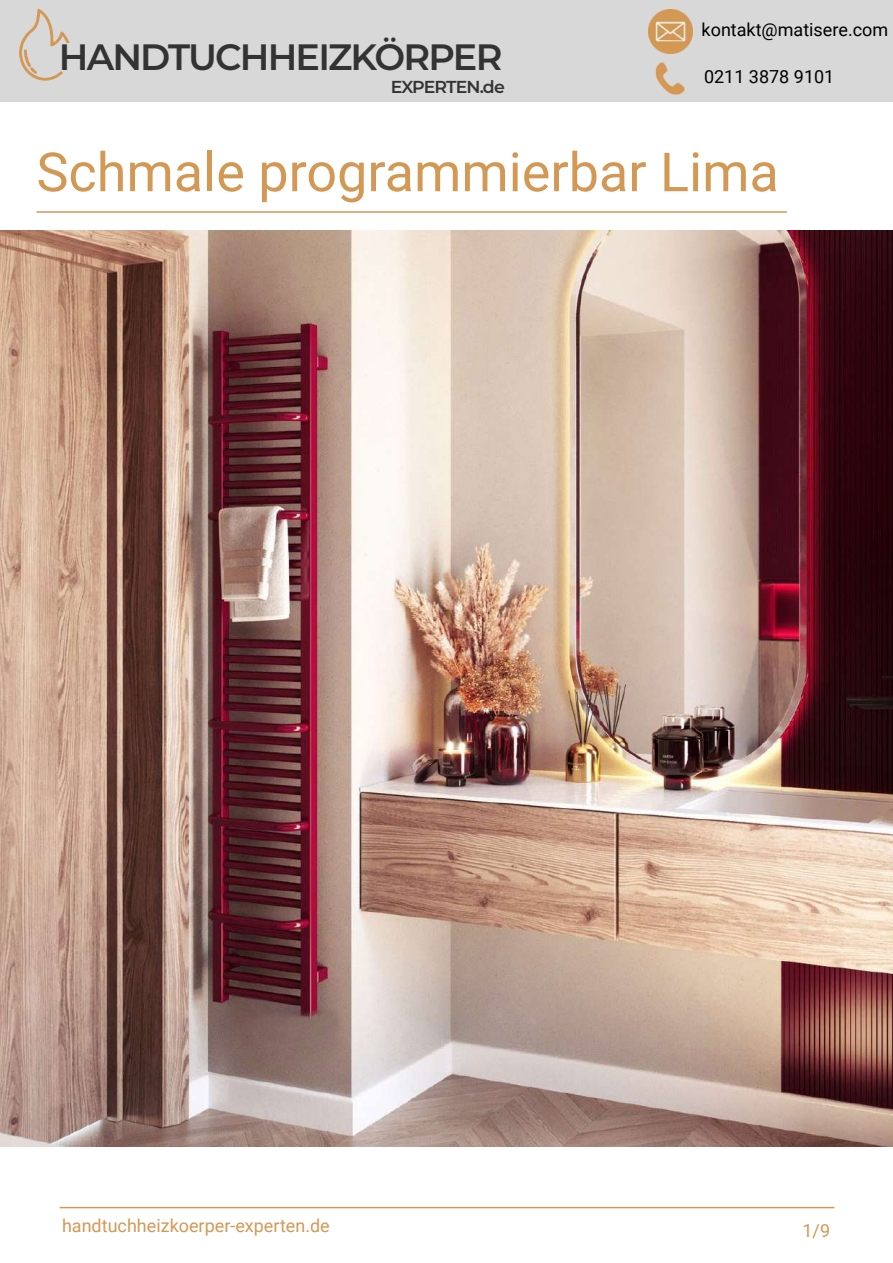
<style>
.page{position:relative;width:893px;height:1263px;background:#fff}
.page>*{position:absolute;margin:0;border:0;box-sizing:border-box;transform-origin:0 0}
.t1{font:54px "Roboto";color:#d49855}
.t2{font:600 36.6px "Montserrat";letter-spacing:-.05em;color:#333}
.t3{font:18px "Roboto";color:#d49855}
.t4{font:18px "Roboto";color:#000}
.t5{font:600 17.4px "Montserrat";letter-spacing:-.055em;color:#333}
</style>
<div class="page">
<hr style="left:60px;top:1207px;width:774px;height:1px;background:#d49855">
<hr style="left:36px;top:211px;width:751px;height:2px;background:#d49855">
<div style="left:0;top:0;width:893px;height:102px;background:#d8d8d8"></div>
<img style="left:649px;top:9px;width:44px;height:44px">
<img style="left:655px;top:63px;width:30px;height:31px">
<svg style="left:19px;top:9px;width:51px;height:72px"></svg>
<img style="left:0;top:231px;width:893px;height:916px">
<h2 class="t2" style="left:59px;top:32px;width:445px">HANDTUCHHEIZKÖRPER</h2>
<p class="t5" style="left:391px;top:74px;width:115px">EXPERTEN.de</p>
<p class="t4" style="left:702px;top:17px;width:188px">kontakt@matisere.com</p>
<p class="t4" style="left:704px;top:64px;width:132px">0211 3878 9101</p>
<h1 class="t1" style="left:36px;top:134px;width:744px">Schmale programmierbar Lima</h1>
<p class="t3" style="left:62px;top:1213px;width:269px">handtuchheizkoerper-experten.de</p>
<p class="t3" style="left:802px;top:1218px;width:29px">1/9</p>
</div>
